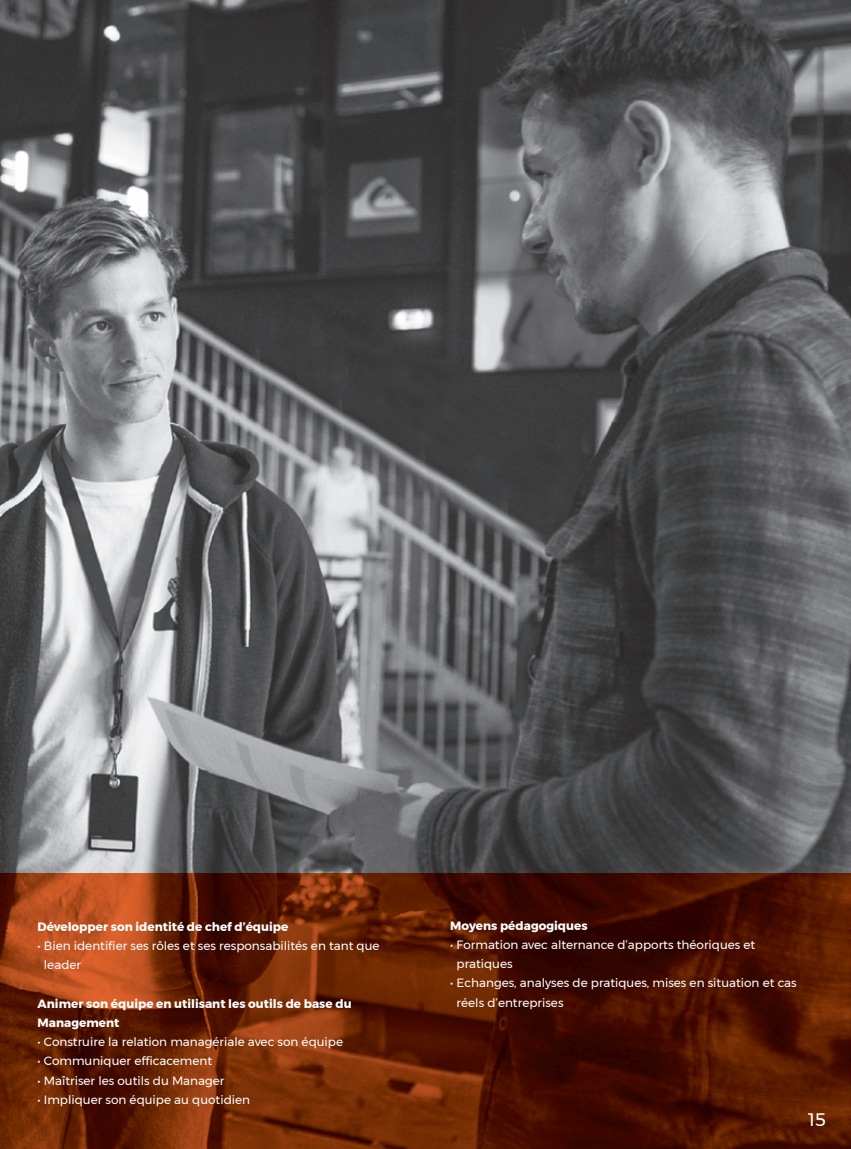
<style>
.page{position:relative;width:851px;height:1149px;background:#fff}
.page>*{position:absolute;margin:0;border:0;box-sizing:border-box;transform-origin:0 0}
.t1{font:18px "Montserrat";color:#fff}
.t2{font:12px/19.2px "Montserrat";color:#fff}
.t3{font:700 12px/19.2px "Montserrat";color:#fff}
</style>
<div class="page">
<img style="left:0;top:0;width:850px;height:1148px">
<p class="t3" style="left:38px;top:916px;width:252px">Développer son identité de chef d’équipe</p>
<p class="t2" style="left:44px;top:935px;width:337px;text-indent:-6px">• Bien identifier ses rôles et ses responsabilités en tant que leader</p>
<p class="t3" style="left:38px;top:993px;width:315px">Animer son équipe en utilisant les outils de base du<br>Management</p>
<p class="t2" style="left:38px;top:1031px;width:307px">• Construire la relation managériale avec son équipe</p>
<p class="t2" style="left:38px;top:1050px;width:176px">• Communiquer efficacement</p>
<p class="t2" style="left:38px;top:1070px;width:188px">• Maîtriser les outils du Manager</p>
<p class="t2" style="left:38px;top:1089px;width:214px">• Impliquer son équipe au quotidien</p>
<p class="t3" style="left:450px;top:915px;width:139px">Moyens pédagogiques</p>
<p class="t2" style="left:456px;top:934px;width:300px;text-indent:-6px">• Formation avec alternance d’apports théoriques et pratiques</p>
<p class="t2" style="left:456px;top:973px;width:341px;text-indent:-6px">• Echanges, analyses de pratiques, mises en situation et cas réels d’entreprises</p>
<h1 class="t1" style="left:807px;top:1105px;width:19px">15</h1>
</div>
